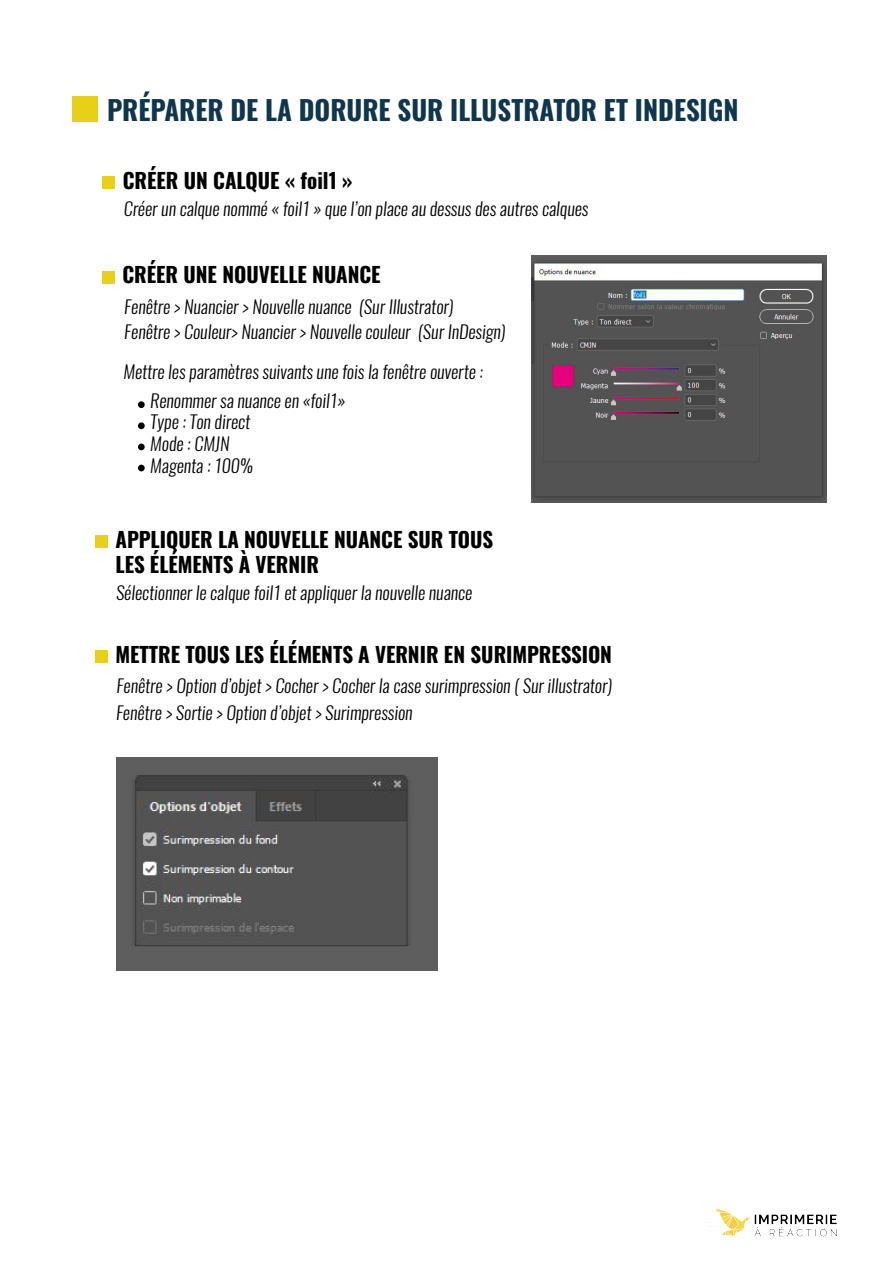
<style>
.page{position:relative;width:893px;height:1263px;background:#fff}
.page>*{position:absolute;margin:0;border:0;box-sizing:border-box;transform-origin:0 0}
.t1{font:700 27px "Oswald";color:#10364d}
.t2{font:700 21px/25.2px "Oswald";color:#000}
.t3{font:italic 300 18px/21.6px "Oswald";color:#000}
</style>
<div class="page">
<div style="left:73px;top:97px;width:25px;height:25px;background:#e8cf18"></div>
<div style="left:102px;top:176px;width:13px;height:13px;background:#e8cf18"></div>
<div style="left:102px;top:271px;width:12px;height:12px;background:#e8cf18"></div>
<div style="left:95px;top:536px;width:13px;height:12px;background:#e8cf18"></div>
<div style="left:95px;top:650px;width:13px;height:13px;background:#e8cf18"></div>
<div style="left:138px;top:401px;width:7px;height:7px;background:#000;border-radius:50%"></div>
<div style="left:138px;top:422px;width:7px;height:7px;background:#000;border-radius:50%"></div>
<div style="left:138px;top:443px;width:7px;height:7px;background:#000;border-radius:50%"></div>
<div style="left:138px;top:464px;width:7px;height:7px;background:#000;border-radius:50%"></div>
<img style="left:716px;top:1208px;width:121px;height:29px">
<img style="left:531px;top:255px;width:295px;height:248px">
<img style="left:116px;top:757px;width:322px;height:214px">
<h1 class="t1" style="left:107px;top:86px;width:633px">PRÉPARER DE LA DORURE SUR ILLUSTRATOR ET INDESIGN</h1>
<p class="t2" style="left:123px;top:165px;width:231px">CRÉER UN CALQUE « foil1 »</p>
<p class="t3" style="left:124px;top:198px;width:466px">Créer un calque nommé « foil1 » que l’on place au dessus des autres calques</p>
<p class="t2" style="left:122px;top:260px;width:260px">CRÉER UNE NOUVELLE NUANCE</p>
<p class="t3" style="left:124px;top:295px;width:383px;line-height:24.5px">Fenêtre &gt; Nuancier &gt; Nouvelle nuance (Sur Illustrator)<br>Fenêtre &gt; Couleur&gt; Nuancier &gt; Nouvelle couleur (Sur InDesign)</p>
<p class="t3" style="left:123px;top:361px;width:361px">Mettre les paramètres suivants une fois la fenêtre ouverte :</p>
<p class="t3" style="left:150px;top:390px;width:197px">Renommer sa nuance en «foil1»<br>Type : Ton direct<br>Mode : CMJN<br>Magenta : 100%</p>
<p class="t2" style="left:116px;top:525px;width:379px">APPLIQUER LA NOUVELLE NUANCE SUR TOUS<br>LES ÉLÉMENTS À VERNIR</p>
<p class="t3" style="left:116px;top:582px;width:358px">Sélectionner le calque foil1 et appliquer la nouvelle nuance</p>
<p class="t2" style="left:116px;top:640px;width:498px">METTRE TOUS LES ÉLÉMENTS A VERNIR EN SURIMPRESSION</p>
<p class="t3" style="left:116px;top:671px;width:498px;line-height:27.3px">Fenêtre &gt; Option d’objet &gt; Cocher &gt; Cocher la case surimpression ( Sur illustrator)<br>Fenêtre &gt; Sortie &gt; Option d’objet &gt; Surimpression</p>
</div>
